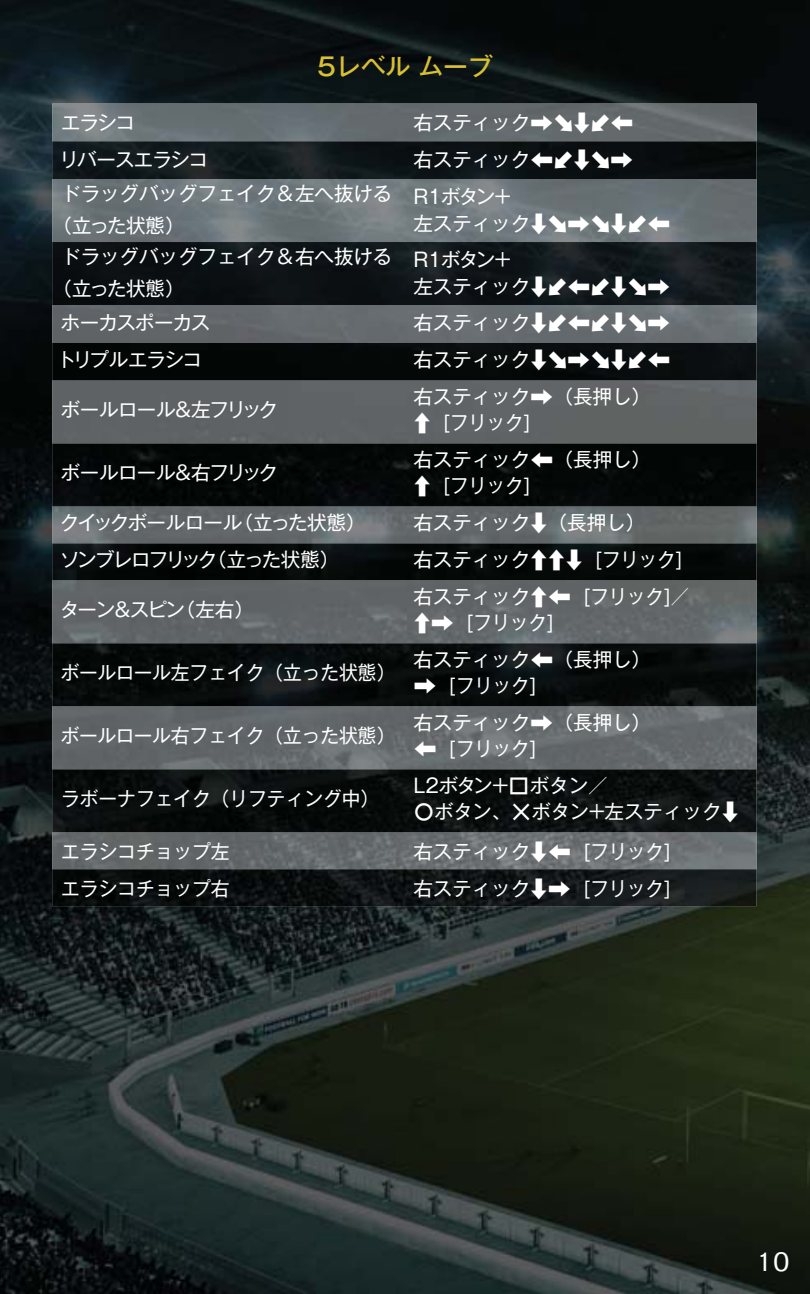
<style>
.page{position:relative;width:810px;height:1294px;background:#fff}
.page>*{position:absolute;margin:0;border:0;box-sizing:border-box;transform-origin:0 0}
.t1{font:25px "Kakumin Pro Regular 90 pv RKSJ H";color:#fff}
.t2{font:24.75px "Gothic MB101 Pro Medium 90 pv RKSJ H";color:#d9bf33}
.t3{font:19.5px/26.5px "Gothic MB101 Pro Regular 90 pv RKSJ H";color:#fff}
.t4{font:19.5px "Gothic MB101 Pro Regular 90 pv RKSJ H";color:#fff;scale:.96 1}
.t5{font:19.5px "SCET36";color:#fff}
.t6{font:19.5px "Gothic MB101 Pro Regular 90 pv RKSJ H";letter-spacing:-.04em;color:#fff}
.t7{font:19.5px "Gothic MB101 Pro Regular 90 pv RKSJ H";letter-spacing:-.095em;color:#fff}
.t8{font:19.5px "Gothic MB101 Pro Regular 90 pv RKSJ H";letter-spacing:-.055em;color:#fff}
.t9{font:19.5px "Gothic MB101 Pro Regular 90 pv RKSJ H";letter-spacing:-.045em;color:#fff}
.t10{font:19.5px "Gothic MB101 Pro Regular 90 pv RKSJ H";letter-spacing:-.07em;color:#fff}
.s1{font-family:"SCET36"}
.s2{font-family:"Gothic MB101 Pro Regular 90 pv RKSJ H"}
</style>
<div class="page">
<img style="left:0;top:0;width:810px;height:1294px">
<img style="left:52px;top:104px;width:705px;height:37px">
<img style="left:52px;top:141px;width:705px;height:765px">
<p class="t2" style="left:317px;top:57px;width:177px">5レベル ムーブ</p>
<p class="t3" style="left:61px;top:112px;width:75px">エラシコ</p>
<p class="t3" style="left:413px;top:112px;width:222px">右スティック<span class="s1">XUVOZ</span></p>
<p class="t8" style="left:59px;top:153px;width:150px">リバースエラシコ</p>
<p class="t3" style="left:413px;top:149px;width:222px">右スティック<span class="s1">ZOVUX</span></p>
<p class="t3" style="left:53px;top:181px;width:341px;line-height:32px;text-indent:9px">ドラッグバッグフェイク＆左へ抜ける（立った状態）</p>
<p class="t3" style="left:413px;top:186px;width:99px">R1ボタン+</p>
<p class="t5" style="left:413px;top:213px;width:259px"><span class="s2">左スティック</span>VUXUVOZ</p>
<p class="t3" style="left:53px;top:244px;width:341px;line-height:32px;text-indent:9px">ドラッグバッグフェイク＆右へ抜ける（立った状態）</p>
<p class="t3" style="left:413px;top:249px;width:99px">R1ボタン+</p>
<p class="t5" style="left:413px;top:276px;width:259px"><span class="s2">左スティック</span>VOZOVUX</p>
<p class="t9" style="left:61px;top:316px;width:151px">ホーカスポーカス</p>
<p class="t5" style="left:413px;top:313px;width:259px"><span class="s2">右スティック</span>VOZOVUX</p>
<p class="t10" style="left:57px;top:352px;width:147px">トリプルエラシコ</p>
<p class="t5" style="left:413px;top:350px;width:259px"><span class="s2">右スティック</span>VUXUVOZ</p>
<p class="t6" style="left:61px;top:402px;width:218px">ボールロール＆左フリック</p>
<p class="t3" style="left:413px;top:386px;width:239px">右スティック<span class="s1">X</span>（長押し）<br><span class="s1">C</span> [フリック]</p>
<p class="t6" style="left:61px;top:465px;width:218px">ボールロール＆右フリック</p>
<p class="t3" style="left:413px;top:449px;width:239px">右スティック<span class="s1">Z</span>（長押し）<br><span class="s1">C</span> [フリック]</p>
<p class="t6" style="left:60px;top:515px;width:307px">クイックボールロール（立った状態）</p>
<p class="t3" style="left:413px;top:512px;width:233px">右スティック<span class="s1">V</span>（長押し）</p>
<p class="t7" style="left:60px;top:552px;width:281px">ソンブレロフリック（立った状態）</p>
<p class="t3" style="left:413px;top:549px;width:271px">右スティック<span class="s1">CCV</span> [フリック]</p>
<p class="t3" style="left:60px;top:599px;width:196px">ターン＆スピン（左右）</p>
<p class="t3" style="left:413px;top:586px;width:277px">右スティック<span class="s1">CZ</span> [フリック]／<br><span class="s1">CX</span> [フリック]</p>
<p class="t4" style="left:61px;top:665px;width:350px">ボールロール左フェイク（立った状態）</p>
<p class="t4" style="left:61px;top:728px;width:350px">ボールロール右フェイク（立った状態）</p>
<p class="t4" style="left:61px;top:791px;width:333px">ラボーナフェイク（リフティング中）</p>
<p class="t3" style="left:413px;top:649px;width:239px">右スティック<span class="s1">Z</span>（長押し）<br><span class="s1">X</span> [フリック]</p>
<p class="t3" style="left:413px;top:712px;width:239px">右スティック<span class="s1">X</span>（長押し）<br><span class="s1">Z</span> [フリック]</p>
<p class="t3" style="left:413px;top:775px;width:327px">L2ボタン+<span class="s1">L</span>ボタン／<br><span class="s1">H</span>ボタン、<span class="s1">J</span>ボタン+左スティック<span class="s1">V</span></p>
<p class="t4" style="left:61px;top:844px;width:177px">エラシコチョップ左</p>
<p class="t3" style="left:413px;top:841px;width:259px">右スティック<span class="s1">VZ</span> [フリック]</p>
<p class="t4" style="left:61px;top:881px;width:177px">エラシコチョップ右</p>
<p class="t3" style="left:413px;top:877px;width:259px">右スティック<span class="s1">VX</span> [フリック]</p>
<p class="t1" style="left:756px;top:1252px;width:36px">10</p>
</div>
